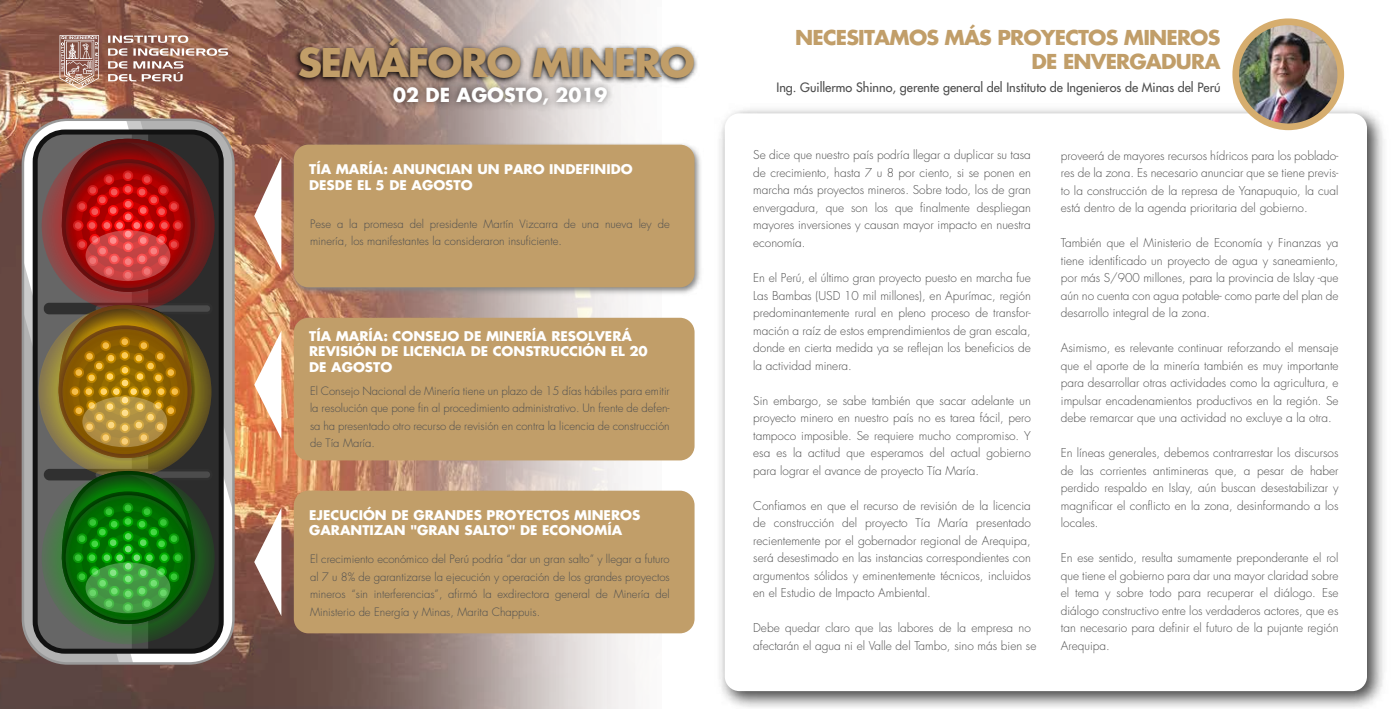
<style>
.page{position:relative;width:1400px;height:709px;background:#fff}
.page>*{position:absolute;margin:0;border:0;box-sizing:border-box;transform-origin:0 0}
.t1{font:700 38.5px "Futura Std";letter-spacing:-.04em;color:#c19e69}
.t2{font:700 20px/24px "Futura Std";letter-spacing:-.04em;color:#c19e69;text-align:right}
.t3{font:700 18.88px "Futura Std";color:#fff}
.t4{font:700 13px/15.6px "Futura Std";color:#fff}
.t5{font:500 12.62px "Futura Std";color:#4d4d4d}
.t6{font:300 11.88px/17.5px "Futura Std";color:#4f4f4f;text-align:justify}
.t7{font:300 11.25px/17.5px "Futura Std";color:#4f4f4f;text-align:justify}
</style>
<div class="page">
<img style="left:0;top:0;width:661px;height:709px">
<svg style="left:20px;top:117px;width:216px;height:549px"></svg>
<div style="left:35px;top:132px;width:186px;height:519px;background:#2c2c2c;border-radius:30px"></div>
<svg style="left:35px;top:132px;width:97px;height:519px;background:#6c6c6c"></svg>
<div style="left:33px;top:129px;width:191px;height:524px;border:5px solid #121212;border-radius:30px"></div>
<svg style="left:42px;top:139px;width:173px;height:166px;background:#8e2929"></svg>
<svg style="left:38px;top:305px;width:173px;height:173px;background:#856926"></svg>
<svg style="left:42px;top:471px;width:173px;height:173px;background:#286b28"></svg>
<img style="left:685px;top:75px;width:699px;height:633px">
<div style="left:725px;top:113px;width:642px;height:578px;background:#fff;border-radius:15px"></div>
<img style="left:250px;top:102px;width:492px;height:233px">
<div style="left:294px;top:145px;width:400px;height:142px;background:#c19e69;border-radius:15px"></div>
<div style="left:294px;top:318px;width:400px;height:142px;background:#c19e69;border-radius:15px"></div>
<div style="left:294px;top:490px;width:400px;height:143px;background:#c19e69;border-radius:15px"></div>
<svg style="left:254px;top:331px;width:27px;height:108px"></svg>
<svg style="left:254px;top:157px;width:27px;height:113px"></svg>
<svg style="left:254px;top:508px;width:27px;height:108px"></svg>
<div style="left:1232px;top:18px;width:112px;height:112px;background:#d6ad6e;border-radius:50%"></div>
<img style="left:1239px;top:25px;width:98px;height:98px;border-radius:49px">
<img style="left:263px;top:5px;width:465px;height:118px">
<img style="left:348px;top:41px;width:304px;height:104px">
<svg style="left:60px;top:35px;width:39px;height:54px;background:#b49184"></svg>
<svg style="left:108px;top:35px;width:120px;height:46px;background:#a67d70"></svg>
<h1 class="t1" style="left:298px;top:37px;width:399px">SEMÁFORO MINERO</h1>
<h3 class="t3" style="left:393px;top:82px;width:216px">02 DE AGOSTO, 2019</h3>
<p class="t4" style="left:309px;top:161px;width:325px">TÍA MARÍA: ANUNCIAN UN PARO INDEFINIDO<br>DESDE EL 5 DE AGOSTO</p>
<p class="t7" style="left:310px;top:215px;width:361px">Pese a la promesa del presidente Martín Vizcarra de una nueva ley de minería, los manifestantes la consideraron insuficiente.</p>
<p class="t4" style="left:309px;top:328px;width:340px">TÍA MARÍA: CONSEJO DE MINERÍA RESOLVERÁ<br>REVISIÓN DE LICENCIA DE CONSTRUCCIÓN EL 20<br>DE AGOSTO</p>
<p class="t7" style="left:310px;top:382px;width:361px">El Consejo Nacional de Minería tiene un plazo de 15 días hábiles para emitir la resolución que pone fin al procedimiento administrativo. Un frente de defen&shy;sa ha presentado otro recurso de revisión en contra la licencia de construcción de Tía María.</p>
<p class="t4" style="left:309px;top:507px;width:333px">EJECUCIÓN DE GRANDES PROYECTOS MINEROS<br>GARANTIZAN "GRAN SALTO" DE ECONOMÍA</p>
<p class="t7" style="left:310px;top:550px;width:361px">El crecimiento económico del Perú podría “dar un gran salto” y llegar a futuro al 7 u 8% de garantizarse la ejecución y operación de los grandes proyectos mineros “sin interferencias”, afirmó la exdirectora general de Minería del Ministerio de Energía y Minas, Marita Chappuis.</p>
<h2 class="t2" style="left:795px;top:25px;width:427px">NECESITAMOS MÁS PROYECTOS MINEROS<br>DE ENVERGADURA</h2>
<p class="t5" style="left:776px;top:79px;width:446px">Ing. Guillermo Shinno, gerente general del Instituto de Ingenieros de Minas del Perú</p>
<p class="t6" style="left:753px;top:147px;width:279px">Se dice que nuestro país podría llegar a duplicar su tasa de crecimiento, hasta 7 u 8 por ciento, si se ponen en marcha más proyectos mineros. Sobre todo, los de gran envergadura, que son los que finalmente despliegan mayores inversiones y causan mayor impacto en nuestra economía.</p>
<p class="t6" style="left:753px;top:269px;width:279px">En el Perú, el último gran proyecto puesto en marcha fue Las Bambas (USD 10 mil millones), en Apurímac, región predominantemente rural en pleno proceso de transfor&shy;mación a raíz de estos emprendimientos de gran escala, donde en cierta medida ya se reflejan los beneficios de la actividad minera.</p>
<p class="t6" style="left:753px;top:392px;width:279px">Sin embargo, se sabe también que sacar adelante un proyecto minero en nuestro país no es tarea fácil, pero tampoco imposible. Se requiere mucho compromiso. Y esa es la actitud que esperamos del actual gobierno para lograr el avance de proyecto Tía María.</p>
<p class="t6" style="left:753px;top:497px;width:279px">Confiamos en que el recurso de revisión de la licencia de construcción del proyecto Tía María presentado recientemente por el gobernador regional de Arequipa, será desestimado en las instancias correspondientes con argumentos sólidos y eminentemente técnicos, incluidos en el Estudio de Impacto Ambiental.</p>
<p class="t6" style="left:753px;top:619px;width:285px">Debe quedar claro que las labores de la empresa no afectarán el agua ni el Valle del Tambo, sino más bien se</p>
<p class="t6" style="left:1061px;top:147px;width:279px">proveerá de mayores recursos hídricos para los poblado&shy;res de la zona. Es necesario anunciar que se tiene previs&shy;to la construcción de la represa de Yanapuquio, la cual está dentro de la agenda prioritaria del gobierno.</p>
<p class="t6" style="left:1061px;top:234px;width:279px">También que el Ministerio de Economía y Finanzas ya tiene identificado un proyecto de agua y saneamiento, por más S/900 millones, para la provincia de Islay -que aún no cuenta con agua potable- como parte del plan de desarrollo integral de la zona.</p>
<p class="t6" style="left:1061px;top:339px;width:279px">Asimismo, es relevante continuar reforzando el mensaje que el aporte de la minería también es muy importante para desarrollar otras actividades como la agricultura, e impulsar encadenamientos productivos en la región. Se debe remarcar que una actividad no excluye a la otra.</p>
<p class="t6" style="left:1061px;top:444px;width:279px">En líneas generales, debemos contrarrestar los discursos de las corrientes antimineras que, a pesar de haber perdido respaldo en Islay, aún buscan desestabilizar y magnificar el conflicto en la zona, desinformando a los locales.</p>
<p class="t6" style="left:1061px;top:549px;width:279px">En ese sentido, resulta sumamente preponderante el rol que tiene el gobierno para dar una mayor claridad sobre el tema y sobre todo para recuperar el diálogo. Ese diálogo constructivo entre los verdaderos actores, que es tan necesario para definir el futuro de la pujante región Arequipa.</p>
</div>
